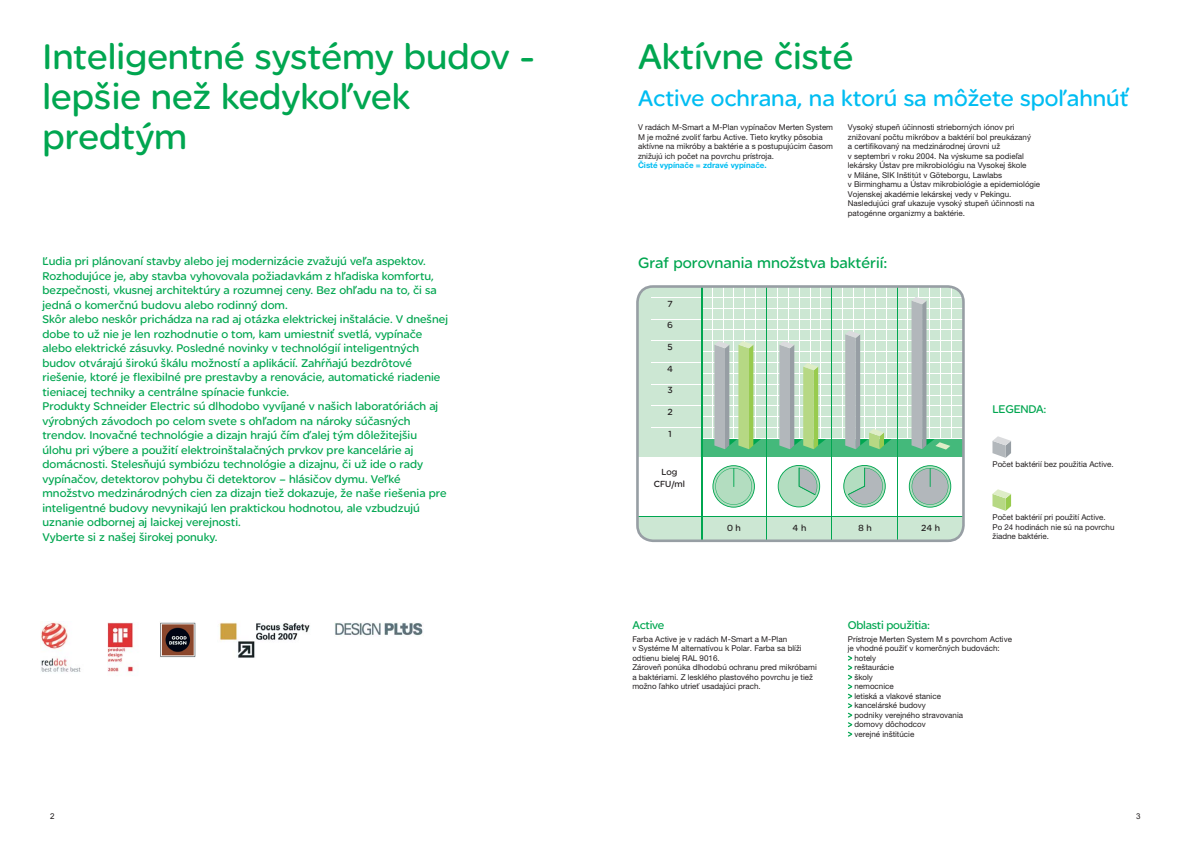
<style>
.page{position:relative;width:1191px;height:842px;background:#fff}
.page>*{position:absolute;margin:0;border:0;box-sizing:border-box;transform-origin:0 0}
.t1{font:38px/40px "SE Optimist";color:#00a650}
.t2{font:24px "SE Optimist";color:#00bdf2}
.t3{font:16px "SE Optimist";color:#00a650}
.t4{font:12px/14.5px "SE Optimist";color:#00a650}
.t5{font:12px "SE Optimist";letter-spacing:-.02em;color:#00a650}
.t6{font:9.5px/11.4px "SE Optimist";color:#231f20;text-align:center}
.t7{font:8px/9.5px "Helvetica Neue LT Pro";color:#231f20}
.t8{font:700 8px "Helvetica Neue LT Pro";color:#00bdf2}
.t9{font:8px "Arial";color:#231f20}
</style>
<div class="page">
<img style="left:41px;top:622px;width:40px;height:50px">
<img style="left:160px;top:622px;width:36px;height:36px">
<img style="left:108px;top:622px;width:26px;height:50px">
<img style="left:335px;top:622px;width:88px;height:14px">
<img style="left:219px;top:622px;width:91px;height:36px">
<svg style="left:847px;top:655px;width:5px;height:82px"></svg>
<svg style="left:992px;top:436px;width:19px;height:22px"></svg>
<svg style="left:992px;top:489px;width:19px;height:22px"></svg>
<div style="left:637px;top:286px;width:326px;height:255px;background:#cce7d3;border-radius:16px"></div>
<hr style="left:712px;top:286px;width:1px;height:153px;background:#fff">
<hr style="left:723px;top:286px;width:1px;height:153px;background:#fff">
<hr style="left:733px;top:286px;width:1px;height:153px;background:#fff">
<hr style="left:744px;top:286px;width:1px;height:153px;background:#fff">
<hr style="left:755px;top:286px;width:1px;height:153px;background:#fff">
<hr style="left:777px;top:286px;width:1px;height:153px;background:#fff">
<hr style="left:788px;top:286px;width:1px;height:153px;background:#fff">
<hr style="left:799px;top:286px;width:1px;height:153px;background:#fff">
<hr style="left:810px;top:286px;width:1px;height:153px;background:#fff">
<hr style="left:820px;top:286px;width:1px;height:153px;background:#fff">
<hr style="left:842px;top:286px;width:1px;height:153px;background:#fff">
<hr style="left:853px;top:286px;width:1px;height:153px;background:#fff">
<hr style="left:864px;top:286px;width:1px;height:153px;background:#fff">
<hr style="left:875px;top:286px;width:1px;height:153px;background:#fff">
<hr style="left:886px;top:286px;width:1px;height:153px;background:#fff">
<hr style="left:897px;top:286px;width:1px;height:153px;background:#fff">
<hr style="left:907px;top:286px;width:1px;height:153px;background:#fff">
<hr style="left:918px;top:286px;width:1px;height:153px;background:#fff">
<hr style="left:929px;top:286px;width:1px;height:153px;background:#fff">
<hr style="left:940px;top:286px;width:1px;height:153px;background:#fff">
<hr style="left:951px;top:286px;width:1px;height:153px;background:#fff">
<hr style="left:651px;top:427px;width:312px;height:1px;background:#fff">
<hr style="left:651px;top:406px;width:312px;height:1px;background:#fff">
<hr style="left:651px;top:384px;width:312px;height:1px;background:#fff">
<hr style="left:651px;top:362px;width:312px;height:1px;background:#fff">
<hr style="left:651px;top:340px;width:312px;height:1px;background:#fff">
<hr style="left:651px;top:319px;width:312px;height:1px;background:#fff">
<hr style="left:651px;top:297px;width:312px;height:1px;background:#fff">
<div style="left:635px;top:457px;width:329px;height:59px;background:#fff"></div>
<svg style="left:777px;top:465px;width:43px;height:42px"></svg>
<svg style="left:843px;top:465px;width:42px;height:42px"></svg>
<svg style="left:908px;top:465px;width:43px;height:43px"></svg>
<svg style="left:712px;top:465px;width:43px;height:43px"></svg>
<svg style="left:702px;top:297px;width:258px;height:160px"></svg>
<hr style="left:637px;top:516px;width:326px;height:1px;background:#00a650">
<hr style="left:701px;top:286px;width:1px;height:255px;background:#00a650">
<hr style="left:766px;top:286px;width:1px;height:255px;background:#00a650">
<hr style="left:831px;top:286px;width:1px;height:255px;background:#00a650">
<hr style="left:896px;top:287px;width:1px;height:254px;background:#00a650">
<div style="left:636px;top:285px;width:328px;height:257px;border:3px solid #979ea4;border-radius:16px"></div>
<h1 class="t1" style="left:43px;top:38px;width:494px">Inteligentné systémy budov - lepšie než kedykoľvek predtým</h1>
<p class="t4" style="left:43px;top:255px;width:407px">Ľudia pri plánovaní stavby alebo jej modernizácie zvažujú veľa aspektov.<br>Rozhodujúce je, aby stavba vyhovovala požiadavkám z hľadiska komfortu, bezpečnosti, vkusnej architektúry a rozumnej ceny. Bez ohľadu na to, či sa jedná o komerčnú budovu alebo rodinný dom.<br>Skôr alebo neskôr prichádza na rad aj otázka elektrickej inštalácie. V dnešnej dobe to už nie je len rozhodnutie o tom, kam umiestniť svetlá, vypínače alebo elektrické zásuvky. Posledné novinky v technológií inteligentných budov otvárajú širokú škálu možností a aplikácií. Zahŕňajú bezdrôtové riešenie, ktoré je flexibilné pre prestavby a renovácie, automatické riadenie tieniacej techniky a centrálne spínacie funkcie.<br>Produkty Schneider Electric sú dlhodobo vyvíjané v našich laboratóriách aj výrobných závodoch po celom svete s ohľadom na nároky súčasných trendov. Inovačné technológie a dizajn hrajú čím ďalej tým dôležitejšiu úlohu pri výbere a použití elektroinštalačných prvkov pre kancelárie aj domácnosti. Stelesňujú symbiózu technológie a dizajnu, či už ide o rady vypínačov, detektorov pohybu či detektorov – hlásičov dymu. Veľké množstvo medzinárodných cien za dizajn tiež dokazuje, že naše riešenia pre inteligentné budovy nevynikajú len praktickou hodnotou, ale vzbudzujú uznanie odbornej aj laickej verejnosti.<br>Vyberte si z našej širokej ponuky.</p>
<h1 class="t1" style="left:638px;top:38px;width:217px">Aktívne čisté</h1>
<h2 class="t2" style="left:638px;top:89px;width:493px">Active ochrana, na ktorú sa môžete spoľahnúť</h2>
<p class="t7" style="left:638px;top:124px;width:197px">V radách M-Smart a M-Plan vypínačov Merten System M je možné zvoliť farbu Active. Tieto krytky pôsobia aktívne na mikróby a baktérie a s postupujúcim časom znižujú ich počet na povrchu prístroja.</p>
<p class="t8" style="left:638px;top:163px;width:130px">Čisté vypínače = zdravé vypínače.</p>
<p class="t7" style="left:848px;top:124px;width:194px">Vysoký stupeň účinnosti strieborných iónov pri znižovaní počtu mikróbov a baktérií bol preukázaný<br>a certifikovaný na medzinárodnej úrovni už<br>v septembri v roku 2004. Na výskume sa podieľal lekársky Ústav pre mikrobiológiu na Vysokej škole<br>v Miláne, SIK Inštitút v Göteborgu, Lawlabs<br>v Birminghamu a Ústav mikrobiológie a epidemiológie Vojenskej akadémie lekárskej vedy v Pekingu.<br>Nasledujúci graf ukazuje vysoký stupeň účinnosti na patogénne organizmy a baktérie.</p>
<h3 class="t3" style="left:638px;top:257px;width:251px">Graf porovnania množstva baktérií:</h3>
<p class="t6" style="left:667px;top:298px;width:7px">7</p>
<p class="t6" style="left:667px;top:320px;width:7px">6</p>
<p class="t6" style="left:667px;top:342px;width:7px">5</p>
<p class="t6" style="left:667px;top:363px;width:7px">4</p>
<p class="t6" style="left:667px;top:385px;width:7px">3</p>
<p class="t6" style="left:667px;top:407px;width:7px">2</p>
<p class="t6" style="left:667px;top:429px;width:7px">1</p>
<p class="t6" style="left:654px;top:467px;width:33px">Log<br>CFU/ml</p>
<p class="t6" style="left:727px;top:523px;width:15px">0 h</p>
<p class="t6" style="left:792px;top:523px;width:15px">4 h</p>
<p class="t6" style="left:858px;top:523px;width:15px">8 h</p>
<p class="t6" style="left:920px;top:523px;width:21px">24 h</p>
<p class="t5" style="left:992px;top:404px;width:55px">LEGENDA:</p>
<p class="t7" style="left:992px;top:461px;width:123px">Počet baktérií bez použitia Active.</p>
<p class="t7" style="left:992px;top:514px;width:123px">Počet baktérií pri použití Active.<br>Po 24 hodinách nie sú na povrchu žiadne baktérie.</p>
<p class="t4" style="left:632px;top:619px;width:33px">Active</p>
<p class="t7" style="left:632px;top:635px;width:186px">Farba Active je v radách M-Smart a M-Plan<br>v Systéme M alternatívou k Polar. Farba sa blíži odtienu bielej RAL 9016.<br>Zároveň ponúka dlhodobú ochranu pred mikróbami a baktériami. Z lesklého plastového povrchu je tiež možno ľahko utrieť usadajúci prach.</p>
<p class="t5" style="left:848px;top:620px;width:84px">Oblasti použitia:</p>
<p class="t7" style="left:848px;top:635px;width:166px">Prístroje Merten System M s povrchom Active</p>
<p class="t7" style="left:848px;top:644px;width:153px">je vhodné použiť v komerčných budovách:</p>
<p class="t7" style="left:854px;top:654px;width:23px">hotely</p>
<p class="t7" style="left:854px;top:663px;width:41px">reštaurácie</p>
<p class="t7" style="left:854px;top:673px;width:20px">školy</p>
<p class="t7" style="left:854px;top:682px;width:41px">nemocnice</p>
<p class="t7" style="left:854px;top:692px;width:88px">letiská a vlakové stanice</p>
<p class="t7" style="left:854px;top:701px;width:73px">kancelárské budovy</p>
<p class="t7" style="left:854px;top:711px;width:110px">podniky verejného stravovania</p>
<p class="t7" style="left:854px;top:720px;width:73px">domovy dôchodcov</p>
<p class="t7" style="left:854px;top:730px;width:61px">verejné inštitúcie</p>
<p class="t9" style="left:50px;top:812px;width:6px">2</p>
<p class="t9" style="left:1136px;top:812px;width:6px">3</p>
</div>
